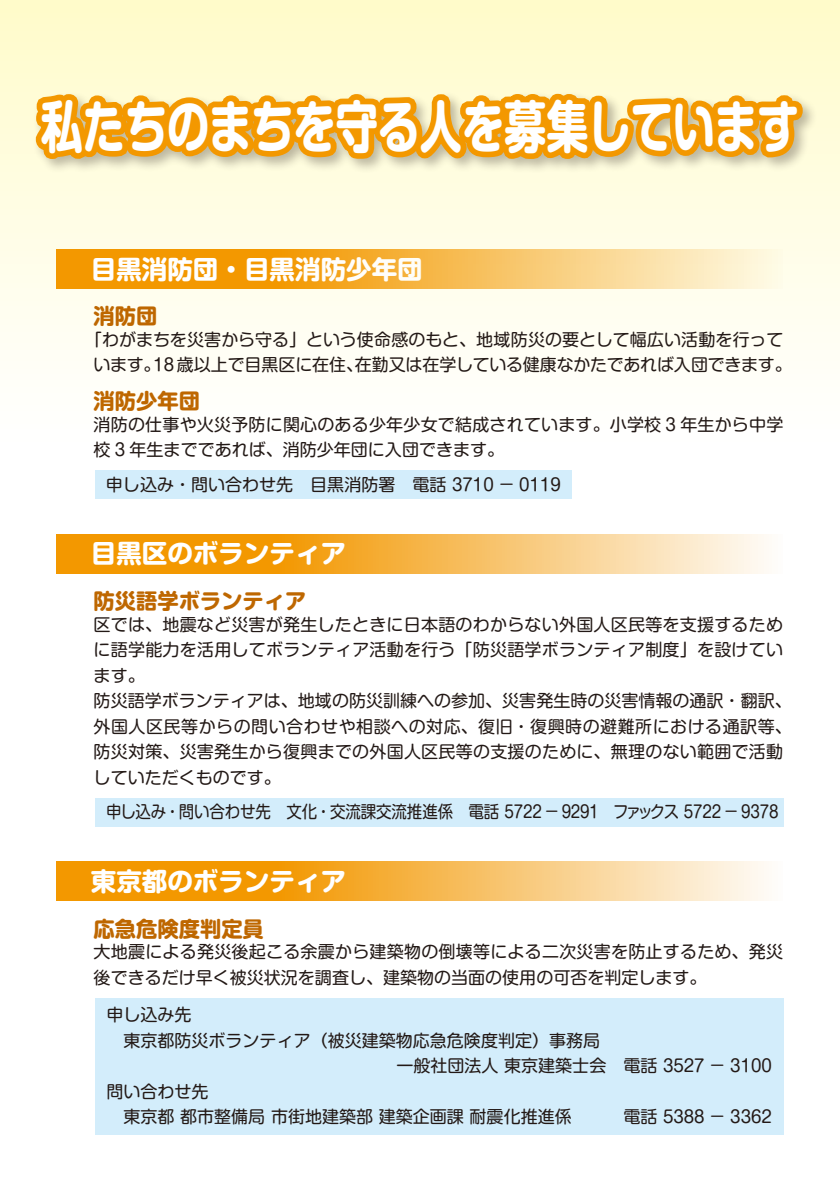
<style>
.page{position:relative;width:840px;height:1191px;background:#fff}
.page>*{position:absolute;margin:0;border:0;box-sizing:border-box;transform-origin:0 0}
.t1{font:700 56.2px "Shin M Go Pro";color:#fff;scale:.75 1}
.t2{font:700 25.6px "Shin M Go Pro";color:#fff}
.t3{font:700 21.2px "Shin M Go Pro";color:#be6700}
.t4{font:17px/25.6px "Shin M Go Pro";color:#231916}
.t5{font:17px "Shin M Go Pro";color:#231916;scale:.91 1}
</style>
<div class="page">
<div style="left:0;top:0;width:839px;height:451px;background:linear-gradient(to bottom,#fffbca,#fff)"></div>
<svg style="left:26px;top:0;width:781px;height:425px"></svg>
<div style="left:95px;top:998px;width:687px;height:136px;background:#d3edfb"></div>
<svg style="left:57px;top:861px;width:710px;height:40px;background:#f6b954"></svg>
<svg style="left:57px;top:249px;width:725px;height:40px;background:#f6ba50"></svg>
<div style="left:95px;top:471px;width:476px;height:28px;background:#d3edfb"></div>
<svg style="left:57px;top:534px;width:710px;height:40px;background:#f6b954"></svg>
<div style="left:95px;top:798px;width:687px;height:28px;background:#d3edfb"></div>
<h1 class="t1" style="left:41px;top:81px;width:1012px">私たちのまちを守る人を募集しています</h1>
<h2 class="t2" style="left:91px;top:248px;width:333px">目黒消防団・目黒消防少年団</h2>
<p class="t3" style="left:94px;top:299px;width:65px">消防団</p>
<p class="t4" style="left:85px;top:324px;width:707px;text-align:center">「わがまちを災害から守る」という使命感のもと、地域防災の要として幅広い活動を行っています。18 歳以上で目黒区に在住、在勤又は在学している健康なかたであれば入団できます。</p>
<p class="t3" style="left:94px;top:384px;width:108px">消防少年団</p>
<p class="t4" style="left:94px;top:409px;width:691px">消防の仕事や火災予防に関心のある少年少女で結成されています。小学校 3 年生から中学校 3 年生までであれば、消防少年団に入団できます。</p>
<p class="t4" style="left:106px;top:469px;width:456px">申し込み・問い合わせ先　目黒消防署　電話 3710 − 0119</p>
<h2 class="t2" style="left:91px;top:532px;width:257px">目黒区のボランティア</h2>
<p class="t3" style="left:94px;top:583px;width:214px">防災語学ボランティア</p>
<p class="t4" style="left:94px;top:609px;width:699px">区では、地震など災害が発生したときに日本語のわからない外国人区民等を支援するために語学能力を活用してボランティア活動を行う「防災語学ボランティア制度」を設けています。<br>防災語学ボランティアは、地域の防災訓練への参加、災害発生時の災害情報の通訳・翻訳、外国人区民等からの問い合わせや相談への対応、復旧・復興時の避難所における通訳等、防災対策、災害発生から復興までの外国人区民等の支援のために、無理のない範囲で活動していただくものです。</p>
<p class="t5" style="left:106px;top:798px;width:739px">申し込み・問い合わせ先　文化・交流課交流推進係　電話 5722−9291　ファックス 5722−9378</p>
<h2 class="t2" style="left:91px;top:860px;width:257px">東京都のボランティア</h2>
<p class="t3" style="left:94px;top:911px;width:172px">応急危険度判定員</p>
<p class="t4" style="left:94px;top:937px;width:690px">大地震による発災後起こる余震から建築物の倒壊等による二次災害を防止するため、発災後できるだけ早く被災状況を調査し、建築物の当面の使用の可否を判定します。</p>
<p class="t4" style="left:106px;top:999px;width:87px">申し込み先</p>
<p class="t4" style="left:106px;top:1025px;width:495px">　東京都防災ボランティア（被災建築物応急危険度判定）事務局</p>
<p class="t4" style="left:362px;top:1050px;width:411px">　　一般社団法人 東京建築士会　電話 3527 − 3100</p>
<p class="t4" style="left:106px;top:1076px;width:104px">問い合わせ先</p>
<p class="t4" style="left:106px;top:1102px;width:466px">　東京都 都市整備局 市街地建築部 建築企画課 耐震化推進係</p>
<p class="t4" style="left:623px;top:1102px;width:150px">電話 5388 − 3362</p>
</div>
